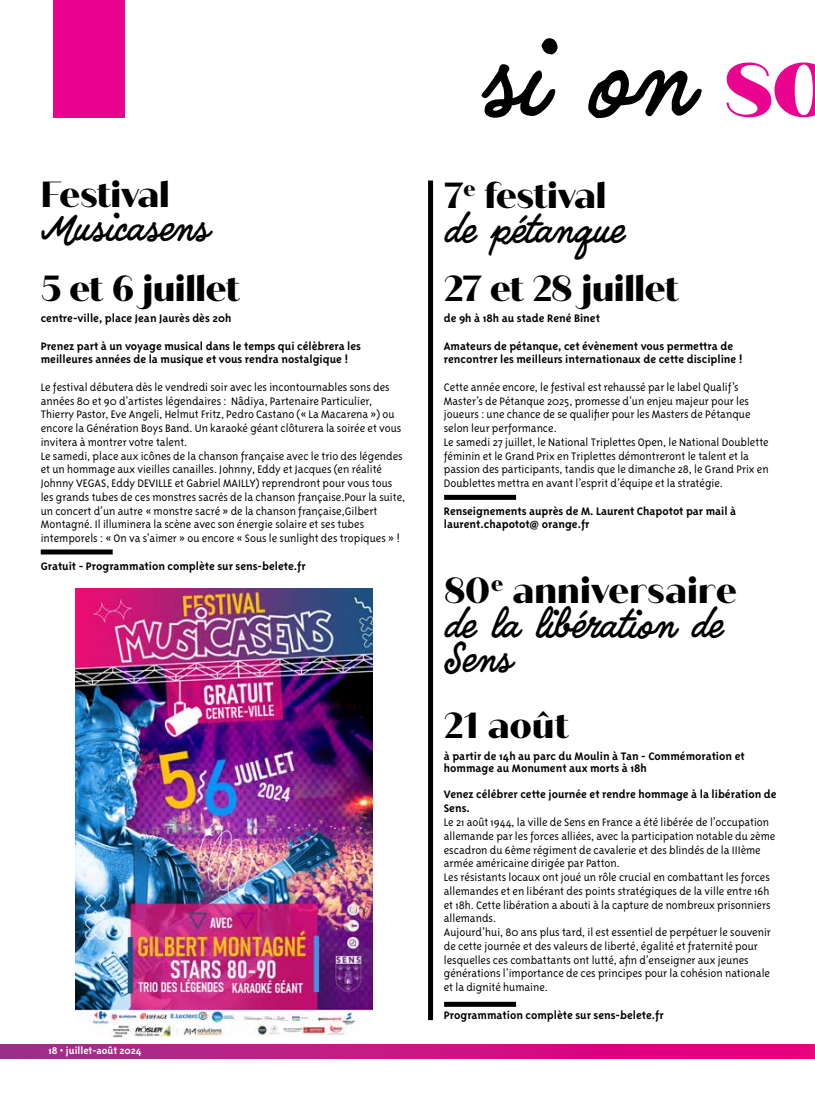
<style>
.page{position:relative;width:815px;height:1099px;background:#fff}
.page>*{position:absolute;margin:0;border:0;box-sizing:border-box;transform-origin:0 0}
.t1{font:91.88px "Quimby Gubernatorial";color:#000}
.t2{font:800 36.25px "Quiche Sans";letter-spacing:-.01em;color:#000}
.t3{font:800 36.25px "Quiche Sans";letter-spacing:.01em;color:#000}
.t4{font:33.75px/33.8px "Quimby Gubernatorial";color:#000}
.t5{font:300 12.5px/13.8px "Triplex Sans OT";color:#000}
.t6{font:700 12.5px/13.8px "Triplex Sans OT";color:#000}
.t7{font:700 11.25px "Triplex Sans OT";color:#fff}
.s1{font-family:"Quiche Sans";font-weight:800;font-size:105.25px;color:#ea038f}
</style>
<div class="page">
<svg style="left:0;top:1044px;width:815px;height:14px;background:#c61682"></svg>
<div style="left:444px;top:495px;width:72px;height:5px;background:#000"></div>
<div style="left:444px;top:1001px;width:72px;height:5px;background:#000"></div>
<div style="left:41px;top:549px;width:72px;height:5px;background:#000"></div>
<div style="left:428px;top:180px;width:5px;height:840px;background:#000"></div>
<div style="left:53px;top:0;width:72px;height:118px;background:#ea038f"></div>
<img style="left:75px;top:588px;width:298px;height:449px">
<h2 class="t2" style="left:41px;top:172px;width:131px">Festival</h2>
<h3 class="t4" style="left:41px;top:212px;width:169px">Musicasens</h3>
<h2 class="t2" style="left:41px;top:266px;width:201px">5 et 6 juillet</h2>
<p class="t6" style="left:41px;top:311px;width:192px">centre-ville, place Jean Jaurès dès 20h</p>
<p class="t6" style="left:41px;top:339px;width:322px">Prenez part à un voyage musical dans le temps qui célèbrera les meilleures années de la musique et vous rendra nostalgique !</p>
<p class="t5" style="left:41px;top:380px;width:366px">Le festival débutera dès le vendredi soir avec les incontournables sons des années 80 et 90 d’artistes légendaires : Nâdiya, Partenaire Particulier, Thierry Pastor, Eve Angeli, Helmut Fritz, Pedro Castano (« La Macarena ») ou encore la Génération Boys Band. Un karaoké géant clôturera la soirée et vous invitera à montrer votre talent.<br>Le samedi, place aux icônes de la chanson française avec le trio des légendes et un hommage aux vieilles canailles. Johnny, Eddy et Jacques (en réalité Johnny VEGAS, Eddy DEVILLE et Gabriel MAILLY) reprendront pour vous tous les grands tubes de ces monstres sacrés de la chanson française.Pour la suite, un concert d’un autre « monstre sacré » de la chanson française,Gilbert Montagné. Il illuminera la scène avec son énergie solaire et ses tubes intemporels : « On va s’aimer » ou encore « Sous le sunlight des tropiques » !</p>
<p class="t6" style="left:41px;top:559px;width:266px">Gratuit - Programmation complète sur sens-belete.fr</p>
<p class="t7" style="left:49px;top:1044px;width:95px">18 • juillet-août 2024</p>
<h1 class="t1" style="left:477px;top:28px;width:360px">si on <span class="s1">so</span></h1>
<h2 class="t2" style="left:444px;top:173px;width:164px">7<sup>e</sup> festival</h2>
<h3 class="t4" style="left:444px;top:213px;width:181px">de pétanque</h3>
<h2 class="t2" style="left:444px;top:266px;width:237px">27 et 28 juillet</h2>
<p class="t6" style="left:444px;top:311px;width:158px">de 9h à 18h au stade René Binet</p>
<p class="t6" style="left:444px;top:339px;width:301px">Amateurs de pétanque, cet évènement vous permettra de rencontrer les meilleurs internationaux de cette discipline !</p>
<p class="t5" style="left:444px;top:380px;width:326px">Cette année encore, le festival est rehaussé par le label Qualif’s Master’s de Pétanque 2025, promesse d’un enjeu majeur pour les joueurs : une chance de se qualifier pour les Masters de Pétanque selon leur performance.<br>Le samedi 27 juillet, le National Triplettes Open, le National Doublette féminin et le Grand Prix en Triplettes démontreront le talent et la passion des participants, tandis que le dimanche 28, le Grand Prix en Doublettes mettra en avant l’esprit d’équipe et la stratégie.</p>
<p class="t6" style="left:444px;top:504px;width:294px">Renseignements auprès de M. Laurent Chapotot par mail à laurent.chapotot@ orange.fr</p>
<h2 class="t3" style="left:444px;top:568px;width:295px">80<sup>e</sup> anniversaire</h2>
<h3 class="t4" style="left:444px;top:608px;width:279px">de la libération de<br>Sens</h3>
<h2 class="t2" style="left:444px;top:703px;width:127px">21 août</h2>
<p class="t6" style="left:444px;top:749px;width:302px;line-height:12.5px">à partir de 14h au parc du Moulin à Tan - Commémoration et hommage au Monument aux morts à 18h</p>
<p class="t6" style="left:444px;top:787px;width:334px">Venez célébrer cette journée et rendre hommage à la libération de<br>Sens.</p>
<p class="t5" style="left:444px;top:815px;width:333px">Le 21 août 1944, la ville de Sens en France a été libérée de l’occupation allemande par les forces alliées, avec la participation notable du 2ème escadron du 6ème régiment de cavalerie et des blindés de la IIIème armée américaine dirigée par Patton.<br>Les résistants locaux ont joué un rôle crucial en combattant les forces allemandes et en libérant des points stratégiques de la ville entre 16h et 18h. Cette libération a abouti à la capture de nombreux prisonniers allemands.<br>Aujourd’hui, 80 ans plus tard, il est essentiel de perpétuer le souvenir de cette journée et des valeurs de liberté, égalité et fraternité pour lesquelles ces combattants ont lutté, afin d’enseigner aux jeunes générations l’importance de ces principes pour la cohésion nationale et la dignité humaine.</p>
<p class="t6" style="left:444px;top:1007px;width:221px">Programmation complète sur sens-belete.fr</p>
</div>
